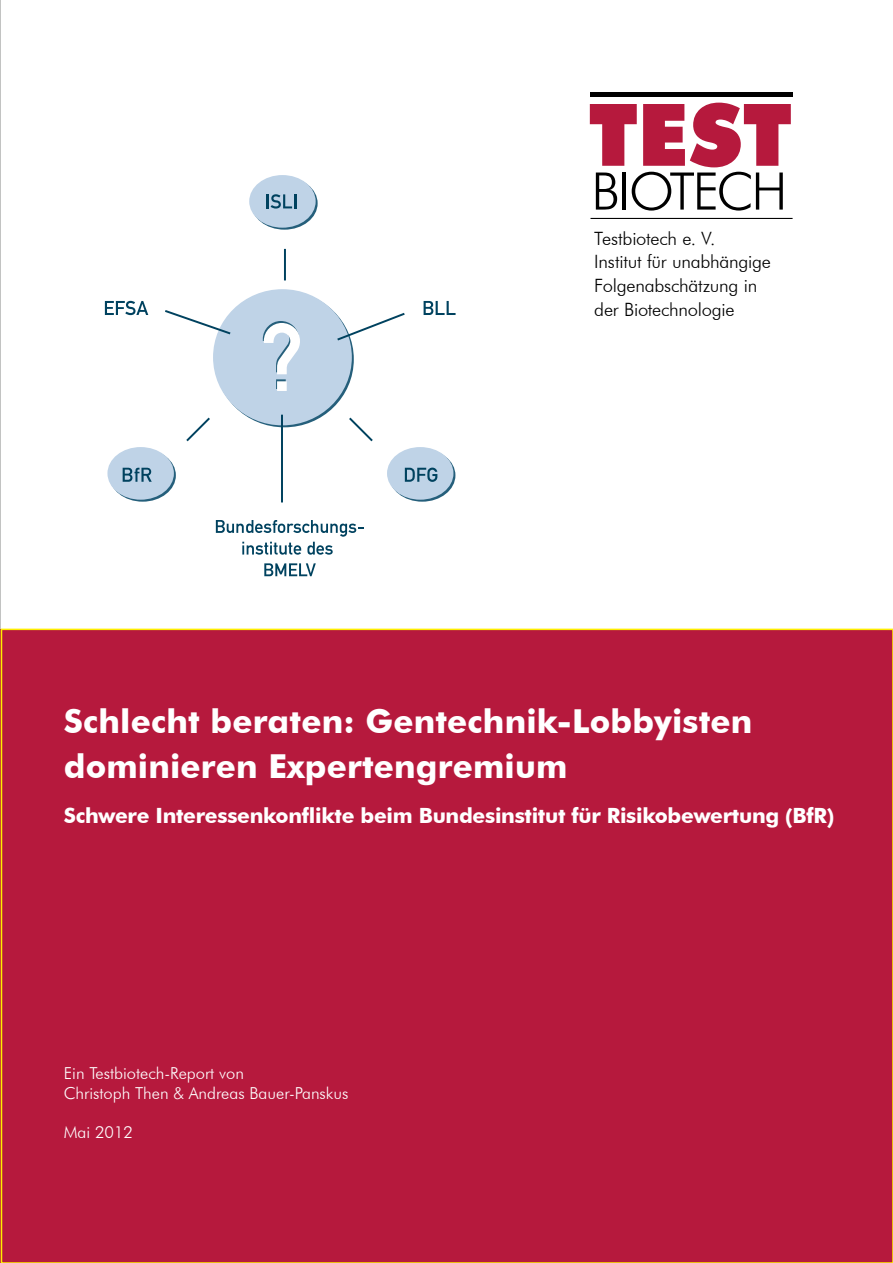
<style>
.page{position:relative;width:893px;height:1263px;background:#fff}
.page>*{position:absolute;margin:0;border:0;box-sizing:border-box;transform-origin:0 0}
.t1{font:900 86.4px "Futura BT";color:#b6193d}
.t2{font:300 51.9px "Futura BT";letter-spacing:-.045em;color:#000}
.t3{font:700 33px/45px "Futura BT";letter-spacing:.005em;color:#fff}
.t4{font:700 21px "Futura BT";letter-spacing:-.015em;color:#fff}
.t5{font:300 18.3px/23.7px "Futura BT";letter-spacing:-.01em;color:#000}
.t6{font:300 16.5px/19.8px "Futura BT";color:#fff}
</style>
<div class="page">
<hr style="left:0;top:0;width:1px;height:1263px;background:#868786">
<svg style="left:251px;top:177px;width:67px;height:53px"></svg>
<div style="left:213px;top:289px;width:139px;height:136px;background:#bfd3e7;border-radius:50%"></div>
<div style="left:249px;top:175px;width:67px;height:53px;background:#bfd3e7;border-radius:50%"></div>
<svg style="left:389px;top:449px;width:66px;height:53px"></svg>
<div style="left:387px;top:447px;width:66px;height:53px;background:#bfd3e7;border-radius:50%"></div>
<svg style="left:109px;top:449px;width:67px;height:53px"></svg>
<div style="left:107px;top:447px;width:67px;height:53px;background:#bfd3e7;border-radius:50%"></div>
<svg style="left:267px;top:194px;width:29px;height:15px"></svg>
<svg style="left:105px;top:301px;width:43px;height:14px"></svg>
<svg style="left:424px;top:301px;width:32px;height:14px"></svg>
<svg style="left:216px;top:520px;width:147px;height:35px"></svg>
<svg style="left:264px;top:563px;width:52px;height:13px"></svg>
<svg style="left:263px;top:321px;width:37px;height:70px"></svg>
<hr style="left:281px;top:415px;width:2px;height:87px;background:#00425f">
<hr style="left:284px;top:249px;width:2px;height:31px;background:#00425f">
<svg style="left:186px;top:417px;width:24px;height:25px"></svg>
<svg style="left:349px;top:417px;width:24px;height:25px"></svg>
<svg style="left:165px;top:310px;width:66px;height:26px"></svg>
<svg style="left:335px;top:312px;width:70px;height:30px"></svg>
<svg style="left:405px;top:468px;width:32px;height:14px"></svg>
<svg style="left:123px;top:468px;width:29px;height:14px"></svg>
<div style="left:0;top:629px;width:893px;height:634px;background:#b6193d"></div>
<div style="left:590px;top:92px;width:203px;height:5px;background:#000"></div>
<hr style="left:590px;top:218px;width:203px;height:1px;background:#000">
<h1 class="t1" style="left:588px;top:83px;width:205px">TEST</h1>
<h2 class="t2" style="left:591px;top:160px;width:198px">BIOTECH</h2>
<p class="t5" style="left:594px;top:226px;width:178px">Testbiotech e. V.<br>Institut für unabhängige<br>Folgenabschätzung in der Biotechnologie</p>
<h3 class="t3" style="left:64px;top:698px;width:690px">Schlecht beraten: Gentechnik-Lobbyisten dominieren Expertengremium</h3>
<p class="t4" style="left:64px;top:802px;width:772px">Schwere Interessenkonflikte beim Bundesinstitut für Risikobewertung (BfR)</p>
<p class="t6" style="left:64px;top:1063px;width:286px">Ein Testbiotech-Report von<br>Christoph Then &amp; Andreas Bauer-Panskus</p>
<p class="t6" style="left:64px;top:1122px;width:71px">Mai 2012</p>
</div>
